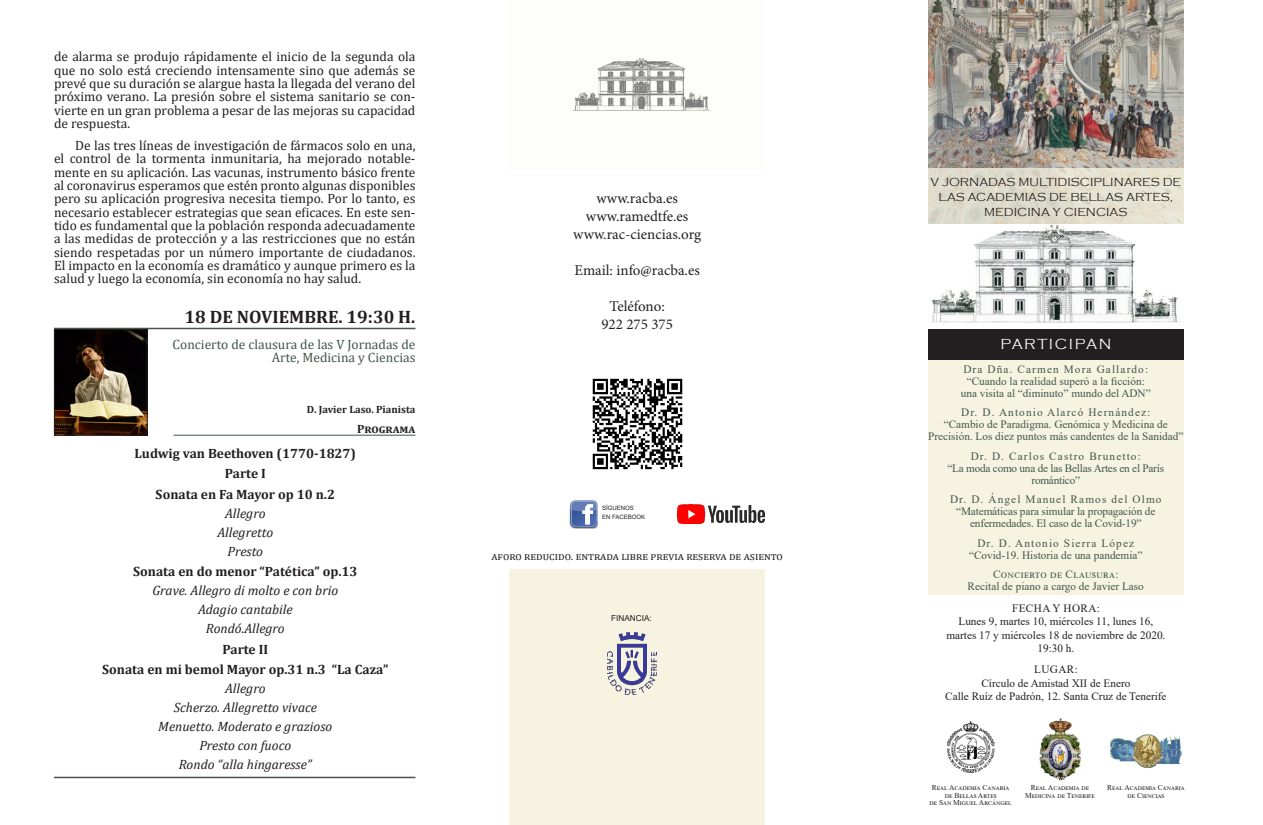
<style>
.page{position:relative;width:1263px;height:825px;background:#fff}
.page>*{position:absolute;margin:0;border:0;box-sizing:border-box;transform-origin:0 0}
.Fecha{font:700 18px "Cambria";color:#231f20}
.t1{font:15px "Minion Pro";color:#231f20}
.cursos_de_la_academi{font:300 15px "Copperplate Gothic";letter-spacing:.1em;color:#fff}
.Texto_con_separación{font:13.5px/13.4px "Cambria";color:#231f20;text-align:justify}
.Texto_con_separación-2{font:italic 13.5px "Cambria";color:#231f20}
.Texto_con_separación-3{font:700 13.5px "Cambria";color:#231f20}
.Título_conferencia{font:13.5px/13.4px "Cambria";color:#42564b;text-align:right}
.cursos_de_la_academi-2{font:300 12px/15px "Copperplate Gothic";color:#231f20;text-align:center}
.Titulillos{font:700 12px "Cambria";color:#231f20}
.cursos_de_la_academi-3{font:11.25px/12px "Times New Roman";color:#42564b;text-align:center}
.t2{font:11.25px "Times New Roman";color:#231f20}
.cursos_de_la_academi-4{font:11.25px "Times New Roman";letter-spacing:.1em;color:#42564b}
.cursos_de_la_academi-5{font:11.25px/12px "Times New Roman";letter-spacing:-.02em;color:#42564b;text-align:center}
.t3{font:11.25px "Cambria";letter-spacing:.115em;color:#231f20}
.cursos_de_la_academi-6{font:11.25px "Times New Roman";letter-spacing:.095em;color:#42564b}
.t4{font:11.25px "Times New Roman";letter-spacing:.035em;color:#231f20}
.Imparte{font:700 10.5px "Cambria";color:#231f20}
.t5{font:8.25px "Arial";color:#231f20}
.t6{font:7.5px "Times New Roman";color:#231f20}
.t7{font:7.5px "Times New Roman";letter-spacing:.075em;color:#231f20}
.t8{font:7.5px "Times New Roman";letter-spacing:.03em;color:#231f20}
.t9{font:6px "Arial";color:#231f20}
</style>
<div class="page">
<div style="left:510px;top:0;width:255px;height:170px;background:#fdfdf9"></div>
<img style="left:573px;top:58px;width:138px;height:53px">
<div style="left:510px;top:570px;width:255px;height:255px;background:#f6f4e1"></div>
<div style="left:928px;top:328px;width:255px;height:32px;background:#231f20"></div>
<img style="left:947px;top:722px;width:47px;height:50px">
<img style="left:592px;top:378px;width:91px;height:92px">
<hr style="left:54px;top:328px;width:361px;height:1px;background:#42564b">
<img style="left:928px;top:0;width:255px;height:323px">
<img style="left:1040px;top:718px;width:40px;height:62px">
<img style="left:1110px;top:734px;width:72px;height:34px">
<hr style="left:54px;top:777px;width:361px;height:1px;background:#42564b">
<img style="left:607px;top:633px;width:50px;height:61px">
<img style="left:569px;top:500px;width:29px;height:29px">
<svg style="left:928px;top:168px;width:255px;height:56px;background:#e1ddcc"></svg>
<div style="left:928px;top:360px;width:255px;height:235px;background:#f6f4e1"></div>
<img style="left:56px;top:331px;width:90px;height:103px">
<div style="left:54px;top:329px;width:94px;height:107px;border:1px solid #231f20"></div>
<hr style="left:173px;top:435px;width:242px;height:1px;background:#42564b">
<img style="left:678px;top:504px;width:86px;height:19px">
<p class="Texto_con_separación" style="left:54px;top:50px;width:363px">de alarma se produjo rápidamente el inicio de la segunda ola que no solo está creciendo intensamente sino que además se prevé que su duración se alargue hasta la llegada del verano del próximo verano. La presión sobre el sistema sanitario se con&shy;vierte en un gran problema a pesar de las mejoras su capacidad de respuesta.</p>
<p class="Texto_con_separación" style="left:54px;top:139px;width:363px;text-indent:21px">De las tres líneas de investigación de fármacos solo en una, el control de la tormenta inmunitaria, ha mejorado notable&shy;mente en su aplicación. Las vacunas, instrumento básico frente al coronavirus esperamos que estén pronto algunas disponibles pero su aplicación progresiva necesita tiempo. Por lo tanto, es necesario establecer estrategias que sean eficaces. En este sen&shy;tido es fundamental que la población responda adecuadamente a las medidas de protección y a las restricciones que no están siendo respetadas por un número importante de ciudadanos.<br>El impacto en la economía es dramático y aunque primero es la salud y luego la economía, sin economía no hay salud.</p>
<p class="Fecha" style="left:184px;top:304px;width:232px">18 DE NOVIEMBRE. 19:30 H.</p>
<p class="Título_conferencia" style="left:173px;top:338px;width:244px">Concierto de clausura de las V Jornadas de<br>Arte, Medicina y Ciencias</p>
<p class="Imparte" style="left:307px;top:401px;width:110px">D. Javier Laso. Pianista</p>
<p class="Titulillos" style="left:357px;top:420px;width:60px">Programa</p>
<p class="Texto_con_separación-3" style="left:135px;top:443px;width:223px">Ludwig van Beethoven (1770-1827)</p>
<p class="Texto_con_separación-3" style="left:225px;top:464px;width:43px">Parte I</p>
<p class="Texto_con_separación-3" style="left:156px;top:484px;width:181px">Sonata en Fa Mayor op 10 n.2</p>
<p class="Texto_con_separación-2" style="left:225px;top:503px;width:42px">Allegro</p>
<p class="Texto_con_separación-2" style="left:217px;top:522px;width:57px">Allegretto</p>
<p class="Texto_con_separación-2" style="left:228px;top:541px;width:37px">Presto</p>
<p class="Texto_con_separación-3" style="left:133px;top:562px;width:226px">Sonata en do menor “Patética” op.13</p>
<p class="Texto_con_separación-2" style="left:152px;top:581px;width:187px">Grave. Allegro di molto e con brio</p>
<p class="Texto_con_separación-2" style="left:198px;top:600px;width:96px">Adagio cantabile</p>
<p class="Texto_con_separación-2" style="left:206px;top:619px;width:80px">Rondó.Allegro</p>
<p class="Texto_con_separación-3" style="left:222px;top:639px;width:47px">Parte II</p>
<p class="Texto_con_separación-3" style="left:102px;top:660px;width:288px">Sonata en mi bemol Mayor op.31 n.3 “La Caza”</p>
<p class="Texto_con_separación-2" style="left:225px;top:679px;width:42px">Allegro</p>
<p class="Texto_con_separación-2" style="left:174px;top:698px;width:145px">Scherzo. Allegretto vivace</p>
<p class="Texto_con_separación-2" style="left:158px;top:717px;width:176px">Menuetto. Moderato e grazioso</p>
<p class="Texto_con_separación-2" style="left:199px;top:736px;width:93px">Presto con fuoco</p>
<p class="Texto_con_separación-2" style="left:179px;top:755px;width:135px">Rondo “alla hingaresse”</p>
<p class="t1" style="left:596px;top:188px;width:83px">www.racba.es</p>
<p class="t1" style="left:586px;top:206px;width:104px">www.ramedtfe.es</p>
<p class="t1" style="left:573px;top:224px;width:130px">www.rac-ciencias.org</p>
<p class="t1" style="left:574px;top:260px;width:127px">Email: info@racba.es</p>
<p class="t1" style="left:610px;top:296px;width:57px">Teléfono:</p>
<p class="t1" style="left:601px;top:314px;width:73px">922 275 375</p>
<p class="t9" style="left:602px;top:504px;width:33px">SÍGUENOS</p>
<p class="t9" style="left:602px;top:513px;width:45px">EN FACEBOOK</p>
<p class="t3" style="left:491px;top:549px;width:293px">aforo reducido. entrada libre previa reserva de asiento</p>
<p class="t5" style="left:611px;top:612px;width:42px">FINANCIA:</p>
<p class="cursos_de_la_academi-2" style="left:930px;top:174px;width:252px">V JORNADAS MULTIDISCIPLINARES DE<br>LAS ACADEMIAS DE BELLAS ARTES,<br>MEDICINA Y CIENCIAS</p>
<p class="cursos_de_la_academi" style="left:1000px;top:336px;width:112px">PARTICIPAN</p>
<p class="cursos_de_la_academi-4" style="left:963px;top:361px;width:186px">Dra Dña. Carmen Mora Gallardo:</p>
<p class="cursos_de_la_academi-3" style="left:967px;top:374px;width:180px">“Cuando la realidad superó a la ficción:</p>
<p class="cursos_de_la_academi-3" style="left:961px;top:386px;width:191px">una visita al “diminuto” mundo del ADN”</p>
<p class="cursos_de_la_academi-4" style="left:961px;top:404px;width:191px">Dr. D. Antonio Alarcó Hernández:</p>
<p class="cursos_de_la_academi-3" style="left:928px;top:418px;width:257px">“Cambio de Paradigma. Genómica y Medicina de<br>Precisión. Los diez puntos más candentes de la Sanidad”</p>
<p class="cursos_de_la_academi-4" style="left:971px;top:448px;width:172px">Dr. D. Carlos Castro Brunetto:</p>
<p class="cursos_de_la_academi-5" style="left:947px;top:461px;width:218px">“La moda como una de las Bellas Artes en el París romántico”</p>
<p class="cursos_de_la_academi-4" style="left:950px;top:491px;width:213px">Dr. D. Ángel Manuel Ramos del Olmo</p>
<p class="cursos_de_la_academi-3" style="left:956px;top:505px;width:201px">“Matemáticas para simular la propagación de enfermedades. El caso de la Covid-19”</p>
<p class="cursos_de_la_academi-4" style="left:977px;top:535px;width:158px">Dr. D. Antonio Sierra López</p>
<p class="cursos_de_la_academi-3" style="left:969px;top:548px;width:175px">“Covid-19. Historia de una pandemia”</p>
<p class="cursos_de_la_academi-6" style="left:993px;top:566px;width:127px">Concierto de Clausura:</p>
<p class="cursos_de_la_academi-3" style="left:967px;top:580px;width:178px">Recital de piano a cargo de Javier Laso</p>
<p class="t4" style="left:1012px;top:600px;width:89px">FECHA Y HORA:</p>
<p class="t2" style="left:958px;top:613px;width:196px">Lunes 9, martes 10, miércoles 11, lunes 16,</p>
<p class="t2" style="left:946px;top:627px;width:221px">martes 17 y miércoles 18 de noviembre de 2020.</p>
<p class="t2" style="left:1037px;top:640px;width:38px">19:30 h.</p>
<p class="t2" style="left:1034px;top:661px;width:45px">LUGAR:</p>
<p class="t2" style="left:981px;top:675px;width:151px">Círculo de Amistad XII de Enero</p>
<p class="t2" style="left:945px;top:688px;width:223px">Calle Ruíz de Padrón, 12. Santa Cruz de Tenerife</p>
<p class="t7" style="left:932px;top:783px;width:79px">Real Academia Canaria</p>
<p class="t6" style="left:945px;top:790px;width:53px">de Bellas Artes</p>
<p class="t8" style="left:929px;top:798px;width:84px">de San Miguel Arcángel</p>
<p class="t6" style="left:1031px;top:783px;width:60px">Real Academia de</p>
<p class="t6" style="left:1025px;top:790px;width:71px">Medicina de Tenerife</p>
<p class="t7" style="left:1107px;top:783px;width:79px">Real Academia Canaria</p>
<p class="t6" style="left:1127px;top:790px;width:38px">de Ciencias</p>
</div>
